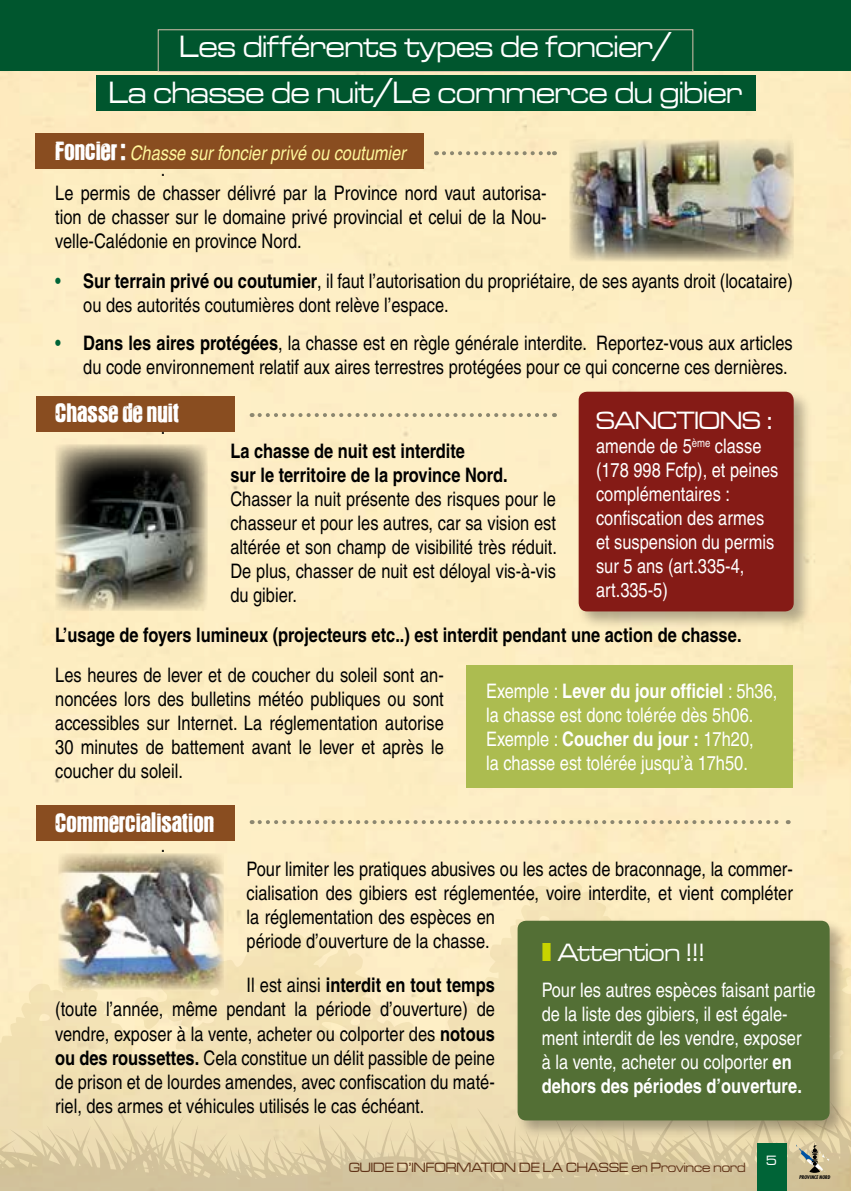
<style>
.page{position:relative;width:851px;height:1191px;background:#fff}
.page>*{position:absolute;margin:0;border:0;box-sizing:border-box;transform-origin:0 0}
.t1{font:32px/46px "Microgramma D Medi Exte";color:#fff;text-align:center;scale:.9 1}
.t2{font:900 28px "Gustav";color:#fff}
.t3{font:26px "Microgramma D Medi Exte";color:#fff;scale:.9 1}
.t4{font:condensed 20px/24px "Helvetica";color:#000;text-align:justify}
.t5{font:condensed 20px/24px "Helvetica";color:#fff}
.t6{font:700 condensed 20px/24px "Helvetica";color:#000}
.t7{font:italic condensed 20px/16px "Helvetica";color:#fff69b}
.t8{font:14px "Microgramma D Medi Exte";color:#5f3217;scale:.9 1}
.t9{font:14px "Microgramma D Medi Exte";color:#fff;scale:.9 1}
.t10{font:italic 700 condensed 5px "Futura";color:#000}
.s1{font-family:"Gustav";font-weight:900;font-style:normal;font-stretch:normal;font-size:28px;color:#fff}
.s2{font-style:normal;color:#000}
.s3{color:#006437}
.s4{font-weight:700}
</style>
<div class="page">
<div style="left:0;top:0;width:850px;height:1191px;background:#fdedc3"></div>
<div style="left:0;top:0;width:850px;height:71px;background:#00562e"></div>
<svg style="left:0;top:785px;width:850px;height:406px"></svg>
<div style="left:96px;top:75px;width:659px;height:36px;background:#00562e"></div>
<div style="left:158px;top:29px;width:535px;height:43px;border:1px solid #d8c2ae"></div>
<div style="left:514px;top:917px;width:334px;height:222px;background:#000;opacity:.3"></div>
<div style="left:517px;top:920px;width:312px;height:200px;background:#536f35;border-radius:9px"></div>
<div style="left:466px;top:665px;width:326px;height:123px;background:#acbc50"></div>
<div style="left:36px;top:133px;width:388px;height:36px;background:#894d20"></div>
<div style="left:36px;top:396px;width:198px;height:36px;background:#894d20"></div>
<div style="left:36px;top:805px;width:198px;height:36px;background:#894d20"></div>
<img style="left:59px;top:853px;width:165px;height:136px">
<img style="left:569px;top:139px;width:224px;height:122px">
<div style="left:575px;top:389px;width:237px;height:241px;background:#000;opacity:.3"></div>
<div style="left:578px;top:392px;width:215px;height:219px;background:#851b16;border-radius:9px"></div>
<svg style="left:259px;top:413px;width:296px;height:4px"></svg>
<svg style="left:444px;top:151px;width:111px;height:4px"></svg>
<svg style="left:259px;top:820px;width:529px;height:4px"></svg>
<img style="left:55px;top:444px;width:153px;height:166px">
<div style="left:756px;top:1143px;width:30px;height:48px;background:#006437"></div>
<svg style="left:796px;top:1142px;width:33px;height:30px"></svg>
<h1 class="t1" style="left:109px;top:21px;width:705px">Les différents types de foncier/<br>La chasse de nuit/Le commerce du gibier</h1>
<p class="t7" style="left:161px;top:145px;width:246px;text-indent:-106px"><span class="s1">Foncier :</span> Chasse sur foncier privé ou coutumier <span class="s2">.</span></p>
<p class="t4" style="left:55px;top:181px;width:493px">Le permis de chasser délivré par la Province nord vaut autorisa&shy;tion de chasser sur le domaine privé provincial et celui de la Nou&shy;velle-Calédonie en province Nord.</p>
<p class="t4" style="left:83px;top:269px;width:711px;text-indent:-28px"><span class="s3">•</span> <span class="s4">Sur terrain privé ou coutumier</span>, il faut l’autorisation du propriétaire, de ses ayants droit (locataire) ou des autorités coutumières dont relève l’espace.</p>
<p class="t4" style="left:55px;top:331px;width:738px;text-align:right"><span class="s3">•</span> <span class="s4">Dans les aires protégées</span>, la chasse est en règle générale interdite. Reportez-vous aux articles du code environnement relatif aux aires terrestres protégées pour ce qui concerne ces dernières.</p>
<h2 class="t2" style="left:55px;top:402px;width:125px">Chasse de nuit</h2>
<p class="t4" style="left:161px;top:415px;width:6px">.</p>
<p class="t6" style="left:230px;top:439px;width:279px">La chasse de nuit est interdite<br>sur le territoire de la province Nord.</p>
<p class="t4" style="left:230px;top:487px;width:328px">Chasser la nuit présente des risques pour le chasseur et pour les autres, car sa vision est altérée et son champ de visibilité très réduit.<br>De plus, chasser de nuit est déloyal vis-à-vis du gibier.</p>
<p class="t6" style="left:55px;top:623px;width:688px">L’usage de foyers lumineux (projecteurs etc..) est interdit pendant une action de chasse.</p>
<p class="t4" style="left:55px;top:663px;width:390px">Les heures de lever et de coucher du soleil sont an&shy;noncées lors des bulletins météo publiques ou sont accessibles sur Internet. La réglementation autorise 30 minutes de battement avant le lever et après le coucher du soleil.</p>
<h2 class="t2" style="left:55px;top:812px;width:160px">Commercialisation</h2>
<p class="t4" style="left:161px;top:833px;width:6px">.</p>
<p class="t4" style="left:246px;top:857px;width:547px;text-align:left">Pour limiter les pratiques abusives ou les actes de braconnage, la commer&shy;cialisation des gibiers est réglementée, voire interdite, et vient compléter la réglementation des espèces en<br>période d’ouverture de la chasse.</p>
<p class="t4" style="left:55px;top:973px;width:441px;text-indent:191px">Il est ainsi <span class="s4">interdit en tout temps </span>(toute l’année, même pendant la période d’ouverture) de vendre, exposer à la vente, acheter ou colporter des <span class="s4">notous ou des roussettes.</span> Cela constitue un délit passible de peine de prison et de lourdes amendes, avec confiscation du maté&shy;riel, des armes et véhicules utilisés le cas échéant.</p>
<h3 class="t3" style="left:596px;top:404px;width:197px">SANCTIONS :</h3>
<p class="t5" style="left:596px;top:434px;width:184px">amende de 5<sup>ème</sup> classe (178 998 Fcfp), et peines complémentaires : confiscation des armes et suspension du permis sur 5 ans (art.335-4, art.335-5)</p>
<p class="t5" style="left:486px;top:678px;width:293px">Exemple : <span class="s4">Lever du jour officiel</span> : 5h36, la chasse est donc tolérée dès 5h06.<br>Exemple : <span class="s4">Coucher du jour :</span> 17h20,<br>la chasse est tolérée jusqu’à 17h50.</p>
<h3 class="t3" style="left:557px;top:936px;width:165px">Attention !!!</h3>
<p class="t5" style="left:541px;top:978px;width:275px">Pour les autres espèces faisant partie de la liste des gibiers, il est égale&shy;ment interdit de les vendre, exposer<br>à la vente, acheter ou colporter <span class="s4">en dehors des périodes d’ouverture.</span></p>
<p class="t8" style="left:348px;top:1158px;width:442px">GUIDE D’INFORMATION DE LA CHASSE en Province nord</p>
<p class="t9" style="left:766px;top:1151px;width:13px">5</p>
<p class="t10" style="left:799px;top:1174px;width:33px">PROVINCE NORD</p>
</div>
